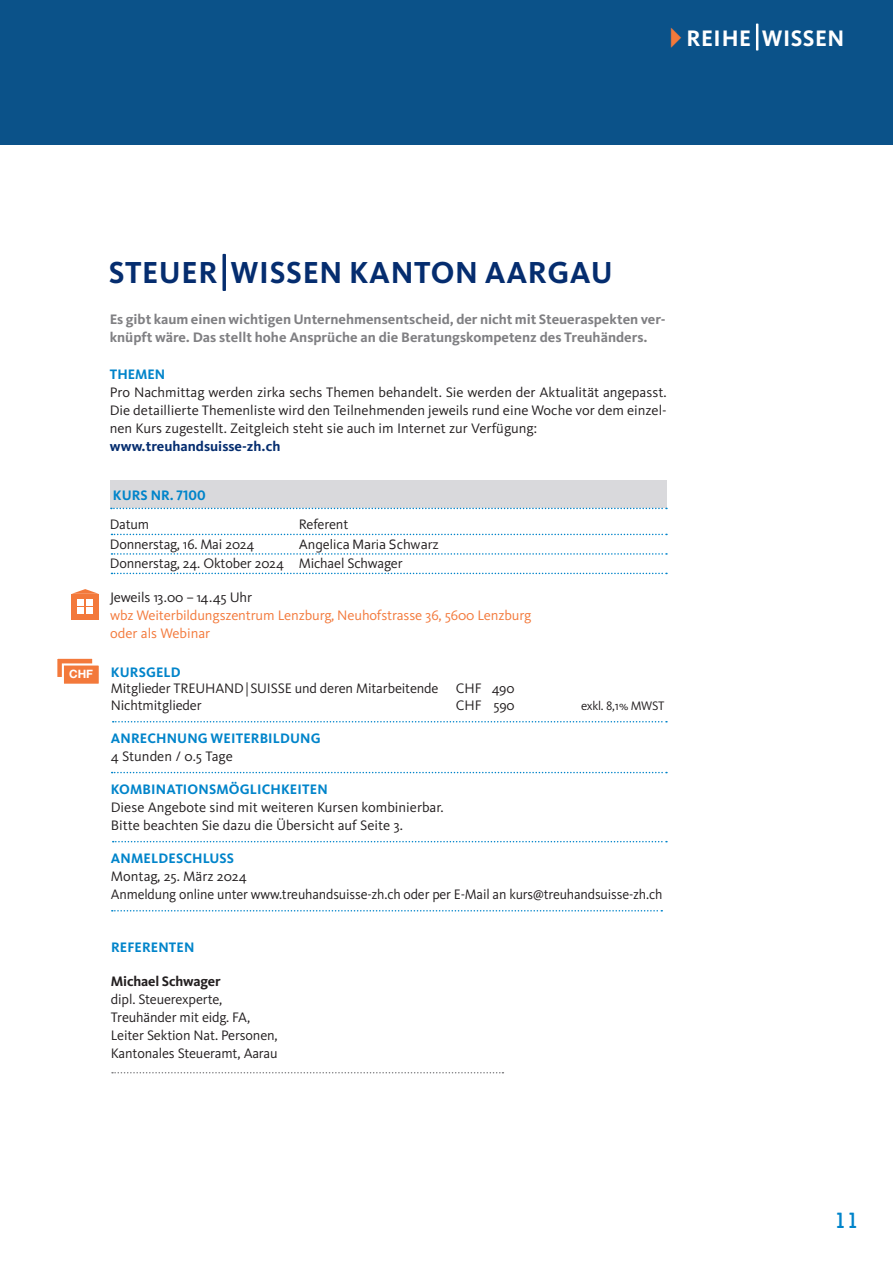
<style>
.page{position:relative;width:893px;height:1263px;background:#fff}
.page>*{position:absolute;margin:0;border:0;box-sizing:border-box;transform-origin:0 0}
.t1{font:700 31.5px "Kievit Pro";letter-spacing:.02em;color:#052d6f}
.t2{font:700 23.25px "Kievit Pro";letter-spacing:.02em;color:#fff}
.t3{font:700 21px "Beta Sans";color:#0084ca}
.t4{font:14.25px/18px "Kievit Pro";letter-spacing:-.01em;color:#231f20}
.t5{font:700 14.25px/18px "Kievit Pro";color:#808083}
.t6{font:700 14.25px "Kievit Pro";letter-spacing:.01em;color:#0084ca}
.t7{font:14.25px/18px "Kievit Pro";letter-spacing:-.01em;color:#f3793b}
.t8{font:700 14.25px "Kievit Pro";color:#052d6f}
.t9{font:14.25px "Corbel";color:#231f20}
.t10{font:700 14.25px "Kievit Pro";letter-spacing:-.01em;color:#231f20}
.t11{font:12.75px "Kievit Pro";letter-spacing:-.025em;color:#231f20}
.t12{font:700 11.55px "Helvetica Neue LT Std";color:#fff}
.s1{color:#f3793b}
</style>
<div class="page">
<div style="left:0;top:0;width:893px;height:145px;background:#0b5289"></div>
<hr style="left:223px;top:254px;width:3px;height:37px;background:#052d6f">
<div style="left:110px;top:480px;width:557px;height:27px;background:#d9d9dc"></div>
<svg style="left:111px;top:508px;width:556px;height:1px"></svg>
<svg style="left:111px;top:534px;width:556px;height:1px"></svg>
<svg style="left:111px;top:553px;width:556px;height:2px"></svg>
<svg style="left:111px;top:573px;width:556px;height:1px"></svg>
<svg style="left:113px;top:721px;width:554px;height:1px"></svg>
<svg style="left:112px;top:772px;width:555px;height:1px"></svg>
<svg style="left:113px;top:841px;width:554px;height:1px"></svg>
<div style="left:55px;top:657px;width:39px;height:22px;background:#f3793b;border:2px solid #fff"></div>
<div style="left:62px;top:663px;width:39px;height:23px;background:#f3793b;border:2px solid #fff"></div>
<div style="left:71px;top:594px;width:28px;height:26px;background:#f3793b"></div>
<div style="left:87px;top:599px;width:6px;height:7px;background:#fff"></div>
<div style="left:78px;top:599px;width:6px;height:7px;background:#fff"></div>
<svg style="left:78px;top:607px;width:15px;height:6px"></svg>
<svg style="left:72px;top:589px;width:27px;height:5px"></svg>
<hr style="left:756px;top:24px;width:2px;height:27px;background:#fff">
<svg style="left:112px;top:910px;width:550px;height:1px"></svg>
<svg style="left:112px;top:1072px;width:391px;height:1px"></svg>
<h2 class="t2" style="left:659px;top:24px;width:187px"><span class="s1">✔</span>REIHE WISSEN</h2>
<p class="t12" style="left:69px;top:667px;width:25px">CHF</p>
<h1 class="t1" style="left:109px;top:254px;width:505px">STEUER WISSEN KANTON AARGAU</h1>
<p class="t5" style="left:110px;top:310px;width:557px">Es gibt kaum einen wichtigen Unternehmensentscheid, der nicht mit Steueraspekten ver&shy;knüpft wäre. Das stellt hohe Ansprüche an die Beratungskompetenz des Treuhänders.</p>
<p class="t6" style="left:110px;top:365px;width:57px">THEMEN</p>
<p class="t4" style="left:110px;top:383px;width:558px;text-align:justify">Pro Nachmittag werden zirka sechs Themen behandelt. Sie werden der Aktualität angepasst.<br>Die detaillierte Themenliste wird den Teilnehmenden jeweils rund eine Woche vor dem einzel&shy;nen Kurs zugestellt. Zeitgleich steht sie auch im Internet zur Verfügung:</p>
<p class="t8" style="left:110px;top:437px;width:172px">www.treuhandsuisse-zh.ch</p>
<p class="t6" style="left:113px;top:487px;width:94px">KURS NR. 7100</p>
<p class="t4" style="left:110px;top:515px;width:41px">Datum</p>
<p class="t4" style="left:299px;top:515px;width:51px">Referent</p>
<p class="t4" style="left:110px;top:535px;width:146px">Donnerstag, 16. Mai 2024</p>
<p class="t9" style="left:299px;top:538px;width:141px">Angelica Maria Schwarz</p>
<p class="t4" style="left:110px;top:554px;width:294px">Donnerstag, 24. Oktober 2024 Michael Schwager</p>
<p class="t4" style="left:110px;top:588px;width:143px">Jeweils 13.00 – 14.45 Uhr</p>
<p class="t7" style="left:110px;top:606px;width:423px">wbz Weiterbildungszentrum Lenzburg, Neuhofstrasse 36, 5600 Lenzburg oder als Webinar</p>
<p class="t6" style="left:111px;top:663px;width:71px">KURSGELD</p>
<p class="t4" style="left:111px;top:680px;width:405px;line-height:16.5px">Mitglieder TREUHAND|SUISSE und deren Mitarbeitende CHF 490<br>Nichtmitglieder</p>
<p class="t4" style="left:456px;top:696px;width:60px">CHF 590</p>
<p class="t11" style="left:581px;top:698px;width:85px">exkl. 8,1% MWST</p>
<p class="t6" style="left:111px;top:729px;width:211px">ANRECHNUNG WEITERBILDUNG</p>
<p class="t4" style="left:111px;top:747px;width:124px">4 Stunden / 0.5 Tage</p>
<p class="t6" style="left:111px;top:780px;width:218px">KOMBINATIONSMÖGLICHKEITEN</p>
<p class="t4" style="left:111px;top:798px;width:334px">Diese Angebote sind mit weiteren Kursen kombinierbar.<br>Bitte beachten Sie dazu die Übersicht auf Seite 3.</p>
<p class="t6" style="left:111px;top:849px;width:125px">ANMELDESCHLUSS</p>
<p class="t4" style="left:111px;top:867px;width:553px">Montag, 25. März 2024<br>Anmeldung online unter www.treuhandsuisse-zh.ch oder per E-Mail an kurs@treuhandsuisse-zh.ch</p>
<p class="t6" style="left:111px;top:939px;width:85px">REFERENTEN</p>
<p class="t10" style="left:111px;top:973px;width:111px">Michael Schwager</p>
<p class="t4" style="left:111px;top:990px;width:168px">dipl. Steuerexperte,<br>Treuhänder mit eidg. FA,<br>Leiter Sektion Nat. Personen,<br>Kantonales Steueramt, Aarau</p>
<h3 class="t3" style="left:835px;top:1208px;width:26px">11</h3>
</div>
